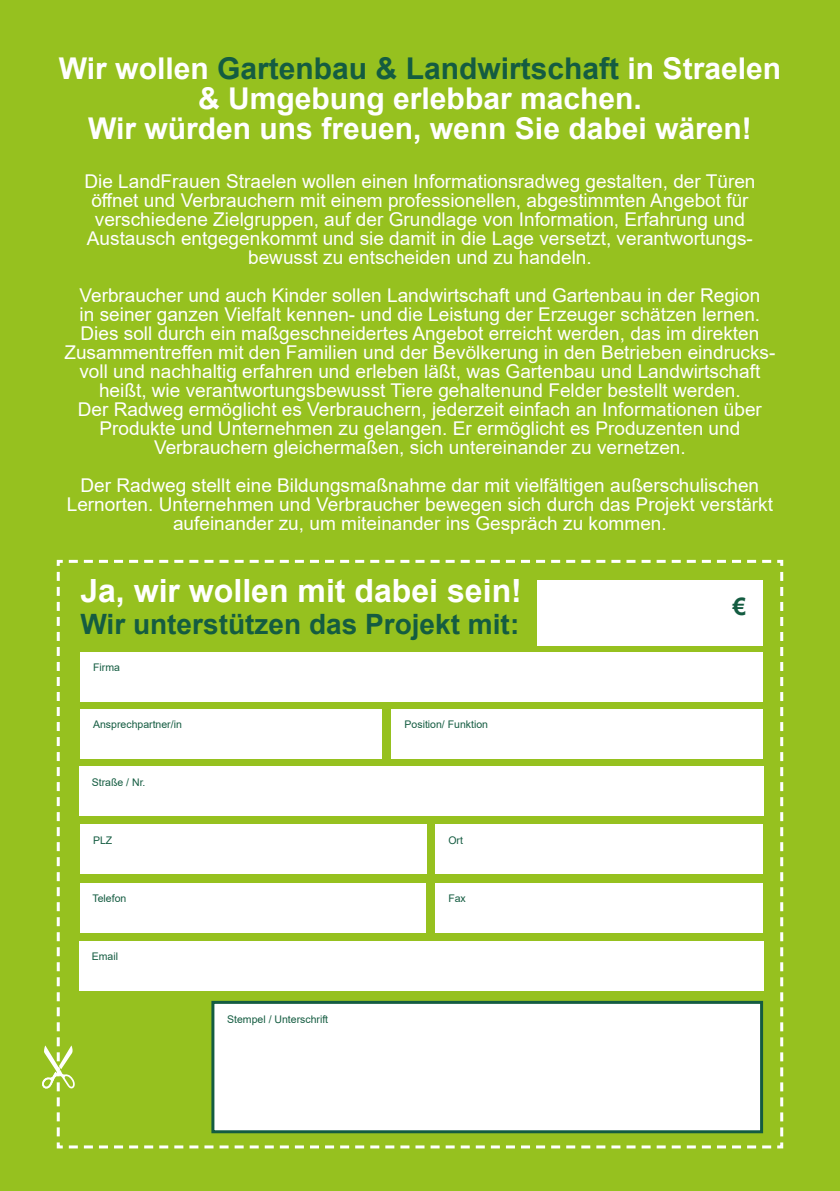
<style>
.page{position:relative;width:840px;height:1191px;background:#fff}
.page>*{position:absolute;margin:0;border:0;box-sizing:border-box;transform-origin:0 0}
.t1{font:700 32px "Arial";color:#fff}
.t2{font:700 30px/30px "Arial";color:#fff;text-align:center}
.t3{font:700 28px "Arial";color:#145c41}
.t4{font:700 24px "Arial";color:#145c41}
.t5{font:19px/19px "Arial";color:#fff;text-align:center}
.t6{font:10.4px "Arial";color:#145c41}
.s1{color:#145c41}
</style>
<div class="page">
<div style="left:0;top:0;width:839px;height:1191px;background:#96c11f"></div>
<svg style="left:56px;top:559px;width:728px;height:590px"></svg>
<svg style="left:42px;top:572px;width:33px;height:567px"></svg>
<div style="left:213px;top:1002px;width:548px;height:129px;background:#fff"></div>
<div style="left:211px;top:1000px;width:551px;height:133px;border:3px solid #145c41"></div>
<div style="left:537px;top:580px;width:225px;height:65px;background:#fff"></div>
<h2 class="t2" style="left:59px;top:53px;width:723px">Wir wollen <span class="s1">Gartenbau &amp; Landwirtschaft</span> in Straelen &amp; Umgebung erlebbar machen.<br>Wir würden uns freuen, wenn Sie dabei wären!</h2>
<p class="t5" style="left:84px;top:171px;width:672px">Die LandFrauen Straelen wollen einen Informationsradweg gestalten, der Türen öffnet und Verbrauchern mit einem professionellen, abgestimmten Angebot für verschiedene Zielgruppen, auf der Grundlage von Information, Erfahrung und Austausch entgegenkommt und sie damit in die Lage versetzt, verantwortungs&shy;bewusst zu entscheiden und zu handeln.</p>
<p class="t5" style="left:64px;top:285px;width:712px">Verbraucher und auch Kinder sollen Landwirtschaft und Gartenbau in der Region<br>in seiner ganzen Vielfalt kennen- und die Leistung der Erzeuger schätzen lernen.<br>Dies soll durch ein maßgeschneidertes Angebot erreicht werden, das im direkten Zusammentreffen mit den Familien und der Bevölkerung in den Betrieben eindrucks&shy;voll und nachhaltig erfahren und erleben läßt, was Gartenbau und Landwirtschaft heißt, wie verantwortungsbewusst Tiere gehaltenund Felder bestellt werden.<br>Der Radweg ermöglicht es Verbrauchern, jederzeit einfach an Informationen über Produkte und Unternehmen zu gelangen. Er ermöglicht es Produzenten und Verbrauchern gleichermaßen, sich untereinander zu vernetzen.</p>
<p class="t5" style="left:67px;top:475px;width:707px">Der Radweg stellt eine Bildungsmaßnahme dar mit vielfältigen außerschulischen<br>Lernorten. Unternehmen und Verbraucher bewegen sich durch das Projekt verstärkt aufeinander zu, um miteinander ins Gespräch zu kommen.</p>
<h1 class="t1" style="left:80px;top:568px;width:443px">Ja, wir wollen mit dabei sein!</h1>
<h3 class="t3" style="left:80px;top:604px;width:440px">Wir unterstützen das Projekt mit:</h3>
<p class="t6" style="left:93px;top:660px;width:28px">Firma</p>
<p class="t6" style="left:93px;top:717px;width:90px">Ansprechpartner/in</p>
<p class="t6" style="left:404px;top:717px;width:85px">Position/ Funktion</p>
<p class="t6" style="left:92px;top:774px;width:55px">Straße / Nr.</p>
<p class="t6" style="left:93px;top:833px;width:21px">PLZ</p>
<p class="t6" style="left:448px;top:833px;width:16px">Ort</p>
<p class="t6" style="left:92px;top:891px;width:35px">Telefon</p>
<p class="t6" style="left:448px;top:891px;width:19px">Fax</p>
<p class="t6" style="left:92px;top:949px;width:28px">Email</p>
<p class="t6" style="left:227px;top:1012px;width:102px">Stempel / Unterschrift</p>
<p class="t4" style="left:732px;top:590px;width:15px">€</p>
</div>
